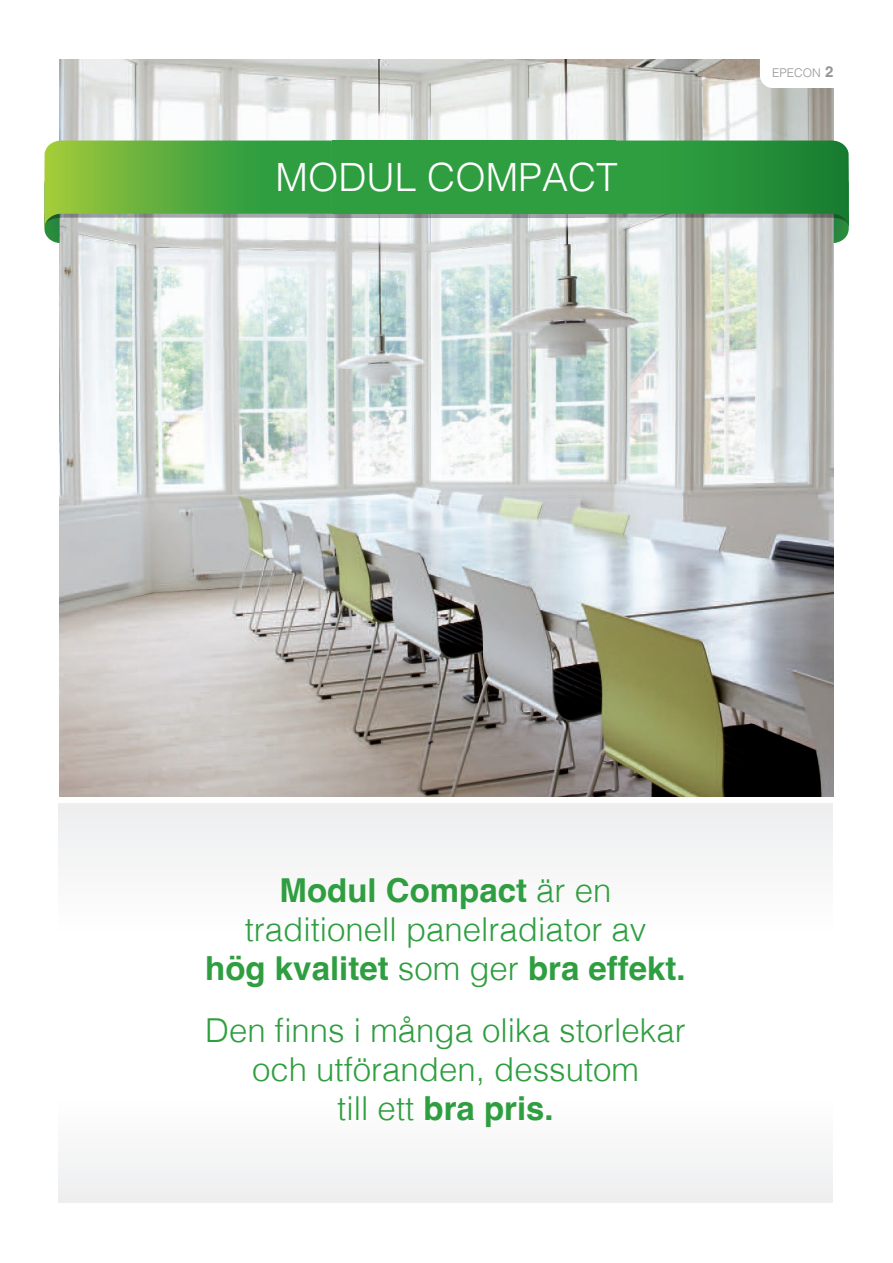
<style>
.page{position:relative;width:893px;height:1263px;background:#fff}
.page>*{position:absolute;margin:0;border:0;box-sizing:border-box;transform-origin:0 0}
.EPECONSIDAN_rubrik{font:300 39px "Helvetica";color:#fff}
.t1{font:300 33px/39px "Helvetica";color:#2f9e40;text-align:center}
.Pagina{font:300 12px "Helvetica";color:#939598}
.s1{font-weight:700;font-size:15px}
.s2{font-weight:700}
</style>
<div class="page">
<div style="left:59px;top:803px;width:773px;height:203px;background:#fbfbfb"></div>
<img style="left:60px;top:60px;width:773px;height:736px">
<svg style="left:332px;top:214px;width:253px;height:4px"></svg>
<svg style="left:44px;top:141px;width:288px;height:102px;background:#7bb969"></svg>
<svg style="left:585px;top:141px;width:264px;height:102px;background:#57a365"></svg>
<div style="left:332px;top:141px;width:283px;height:73px;background:#2f9e40"></div>
<div style="left:59px;top:1040px;width:773px;height:163px;background:#fbfbfb"></div>
<svg style="left:760px;top:60px;width:73px;height:28px"></svg>
<p class="EPECONSIDAN_rubrik" style="left:276px;top:144px;width:344px">MODUL COMPACT</p>
<p class="Pagina" style="left:772px;top:62px;width:63px">EPECON <span class="s1">2</span></p>
<p class="t1" style="left:205px;top:869px;width:482px"><span class="s2">Modul Compact</span> är en traditionell panelradiator av<br><span class="s2">hög kvalitet</span> som ger <span class="s2">bra effekt.</span></p>
<p class="t1" style="left:205px;top:1009px;width:482px">Den finns i många olika storlekar och utföranden, dessutom<br>till ett <span class="s2">bra pris.</span></p>
</div>
